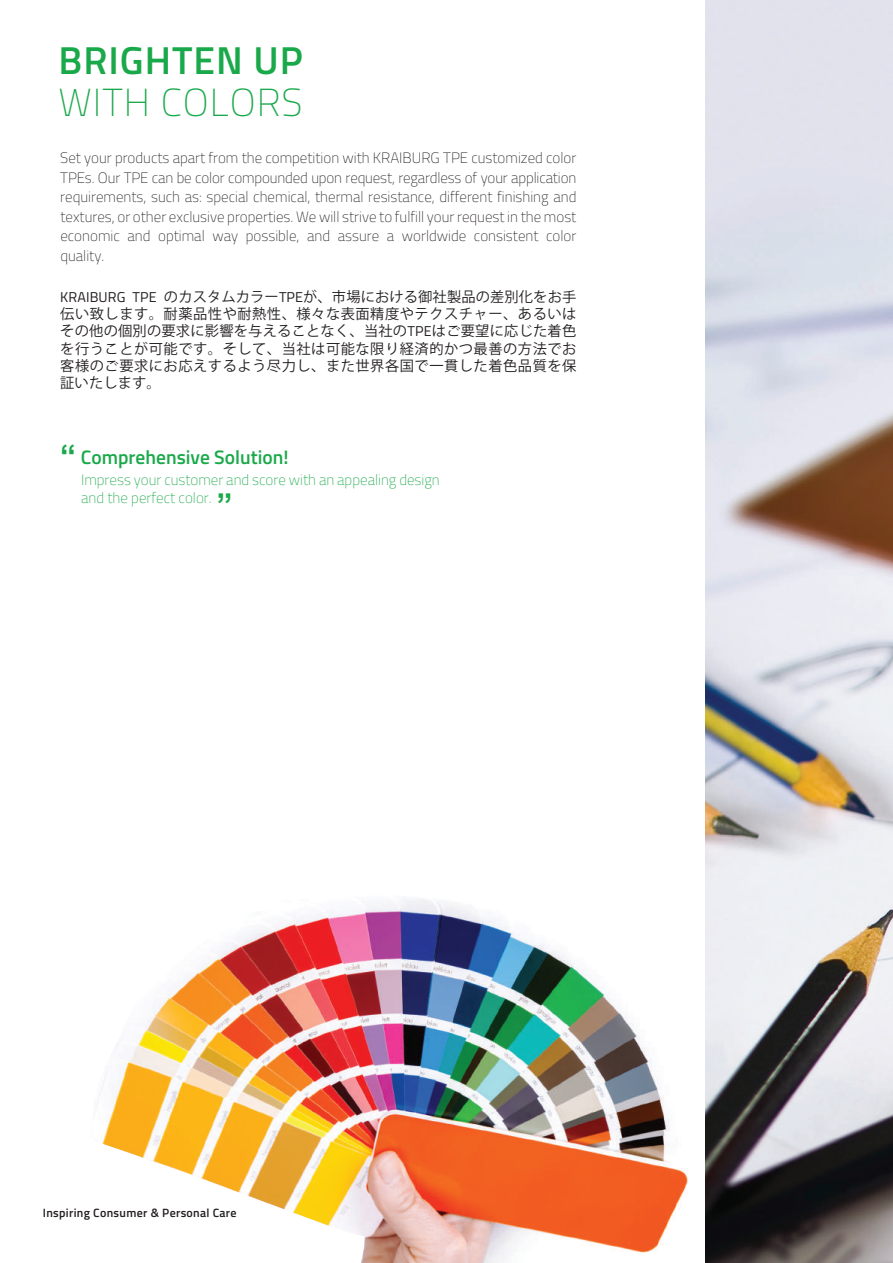
<style>
.page{position:relative;width:893px;height:1263px;background:#fff}
.page>*{position:absolute;margin:0;border:0;box-sizing:border-box;transform-origin:0 0}
.t1{font:600 39px "Titillium Web";letter-spacing:.025em;color:#1aa94a}
.t2{font:100 39px "Titillium Web";letter-spacing:.025em;color:#1aa94a}
.t3{font:700 31.5px "Arial";color:#1aa94a}
.t4{font:600 19.5px "Titillium Web";color:#1aa94a}
.t5{font:100 15px/19.5px "Titillium Web";color:#231f20;text-align:justify}
.t6{font:100 15px/18px "Titillium Web";color:#1aa94a}
.t7{font:14.25px/17.1px "Koz Go Pr 6 N";letter-spacing:.035em;color:#231f20;text-align:justify}
.t8{font:600 12px "Titillium Web";letter-spacing:.025em;color:#231f20}
.s1{font-family:"Titillium Web"}
.s2{font-family:"Arial";font-weight:700;font-size:31.5px}
</style>
<div class="page">
<img style="left:705px;top:0;width:188px;height:1263px">
<img style="left:93px;top:899px;width:595px;height:364px">
<h1 class="t1" style="left:59px;top:31px;width:246px">BRIGHTEN UP</h1>
<h1 class="t2" style="left:59px;top:75px;width:246px">WITH COLORS</h1>
<p class="t5" style="left:60px;top:147px;width:518px">Set your products apart from the competition with KRAIBURG TPE customized color TPEs. Our TPE can be color compounded upon request, regardless of your application requirements, such as: special chemical, thermal resistance, different finishing and textures, or other exclusive properties. We will strive to fulfill your request in the most economic and optimal way possible, and assure a worldwide consistent color quality.</p>
<p class="t7" style="left:60px;top:289px;width:518px"><span class="s1">KRAIBURG TPE</span> のカスタムカラー<span class="s1">TPE</span>が、市場における御社製品の差別化をお手伝い致します。耐薬品性や耐熱性、様々な表面精度やテクスチャー、あるいはその他の個別の要求に影響を与えることなく、当社の<span class="s1">TPE</span>はご要望に応じた着色を行うことが可能です。そして、当社は可能な限り経済的かつ最善の方法でお客様のご要求にお応えするよう尽力し、また世界各国で一貫した着色品質を保証いたします。</p>
<h3 class="t4" style="left:60px;top:442px;width:230px"><span class="s2">“</span> Comprehensive Solution!</h3>
<h2 class="t3" style="left:217px;top:484px;width:17px">”</h2>
<p class="t6" style="left:81px;top:470px;width:360px">Impress your customer and score with an appealing design and the perfect color.</p>
<p class="t8" style="left:43px;top:1203px;width:195px">Inspiring Consumer &amp; Personal Care</p>
</div>
